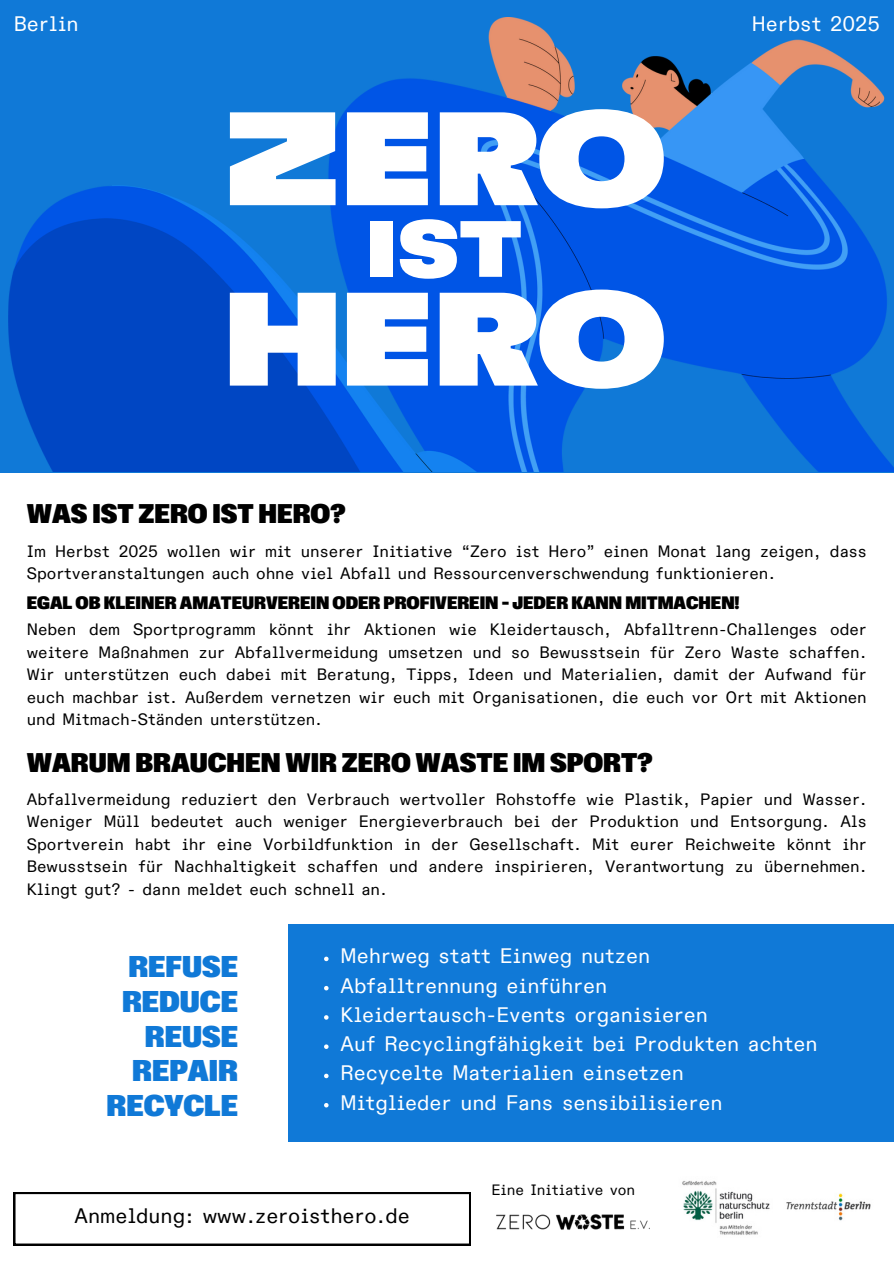
<style>
.page{position:relative;width:894px;height:1264px;background:#fff}
.page>*{position:absolute;margin:0;border:0;box-sizing:border-box;transform-origin:0 0}
.t1{font:semi-condensed 30px/34.8px "ABC Gravity";color:#1079d7;text-align:right}
.t2{font:semi-condensed 27px "ABC Gravity";color:#000}
.t3{font:21px "ABC Diatype Semi Mono Regular";color:#fff}
.t4{font:21px "ABC Diatype Semi Mono Regular";color:#000}
.t5{font:semi-condensed 18px "ABC Gravity";color:#000}
.t6{font:16.5px/22.5px "ABC Diatype Semi Mono Regular";color:#000;text-align:justify}
.t7{font:15px "ABC Diatype Semi Mono Regular";color:#000}
</style>
<div class="page">
<div style="left:0;top:0;width:893px;height:472px;background:#1079d7"></div>
<img style="left:9px;top:17px;width:884px;height:455px">
<svg style="left:230px;top:112px;width:105px;height:93px"></svg>
<svg style="left:347px;top:112px;width:81px;height:93px;background:#e7effc"></svg>
<svg style="left:439px;top:109px;width:224px;height:99px;background:#bfd3f6"></svg>
<div style="left:370px;top:221px;width:23px;height:56px;background:#fff"></div>
<svg style="left:399px;top:219px;width:121px;height:60px;background:#9cbef5"></svg>
<svg style="left:230px;top:293px;width:105px;height:92px;background:#ccdcf7"></svg>
<svg style="left:347px;top:293px;width:81px;height:92px;background:#e7effc"></svg>
<svg style="left:439px;top:289px;width:224px;height:99px;background:#bbd3f7"></svg>
<svg style="left:14px;top:1192px;width:456px;height:53px"></svg>
<img style="left:496px;top:1214px;width:153px;height:17px">
<div style="left:288px;top:923px;width:605px;height:218px;background:#1079d7"></div>
<img style="left:682px;top:1181px;width:189px;height:54px">
<svg style="left:324px;top:956px;width:4px;height:5px"></svg>
<svg style="left:324px;top:985px;width:4px;height:5px"></svg>
<svg style="left:324px;top:1015px;width:4px;height:4px"></svg>
<svg style="left:324px;top:1044px;width:4px;height:4px"></svg>
<svg style="left:324px;top:1073px;width:4px;height:5px"></svg>
<svg style="left:324px;top:1103px;width:4px;height:4px"></svg>
<p class="t3" style="left:14px;top:15px;width:66px">Berlin</p>
<h1 class="t3" style="left:751px;top:15px;width:129px">Herbst 2025</h1>
<h4 class="t2" style="left:27px;top:498px;width:320px">WAS IST ZERO IST HERO?</h4>
<h2 class="t6" style="left:27px;top:541px;width:841px">Im Herbst 2025 wollen wir mit unserer Initiative “Zero ist Hero” einen Monat lang zeigen, dass<br>Sportveranstaltungen auch ohne viel Abfall und Ressourcenverschwendung funktionieren.</h2>
<p class="t5" style="left:27px;top:592px;width:714px">EGAL OB KLEINER AMATEURVEREIN ODER PROFIVEREIN – JEDER KANN MITMACHEN!</p>
<p class="t6" style="left:27px;top:619px;width:841px">Neben dem Sportprogramm könnt ihr Aktionen wie Kleidertausch, Abfalltrenn-Challenges oder weitere Maßnahmen zur Abfallvermeidung umsetzen und so Bewusstsein für Zero Waste schaffen.<br>Wir unterstützen euch dabei mit Beratung, Tipps, Ideen und Materialien, damit der Aufwand für euch machbar ist. Außerdem vernetzen wir euch mit Organisationen, die euch vor Ort mit Aktionen und Mitmach-Ständen unterstützen.</p>
<h4 class="t2" style="left:27px;top:747px;width:627px">WARUM BRAUCHEN WIR ZERO WASTE IM SPORT?</h4>
<h3 class="t6" style="left:27px;top:788px;width:841px">Abfallvermeidung reduziert den Verbrauch wertvoller Rohstoffe wie Plastik, Papier und Wasser.<br>Weniger Müll bedeutet auch weniger Energieverbrauch bei der Produktion und Entsorgung. Als Sportverein habt ihr eine Vorbildfunktion in der Gesellschaft. Mit eurer Reichweite könnt ihr Bewusstsein für Nachhaltigkeit schaffen und andere inspirieren, Verantwortung zu übernehmen.<br>Klingt gut? - dann meldet euch schnell an.</h3>
<p class="t1" style="left:106px;top:950px;width:133px">REFUSE<br>REDUCE<br>REUSE<br>REPAIR<br>RECYCLE</p>
<h1 class="t3" style="left:340px;top:947px;width:311px">Mehrweg statt Einweg nutzen</h1>
<h4 class="t3" style="left:340px;top:976px;width:268px">Abfalltrennung einführen</h4>
<h1 class="t3" style="left:340px;top:1005px;width:369px">Kleidertausch-Events organisieren</h1>
<p class="t3" style="left:340px;top:1034px;width:478px">Auf Recyclingfähigkeit bei Produkten achten</p>
<p class="t3" style="left:340px;top:1064px;width:345px">Recycelte Materialien einsetzen</p>
<p class="t3" style="left:340px;top:1093px;width:383px">Mitglieder und Fans sensibilisieren</p>
<p class="t7" style="left:491px;top:1183px;width:145px">Eine Initiative von</p>
<h2 class="t4" style="left:75px;top:1206px;width:336px">Anmeldung: www.zeroisthero.de</h2>
</div>
